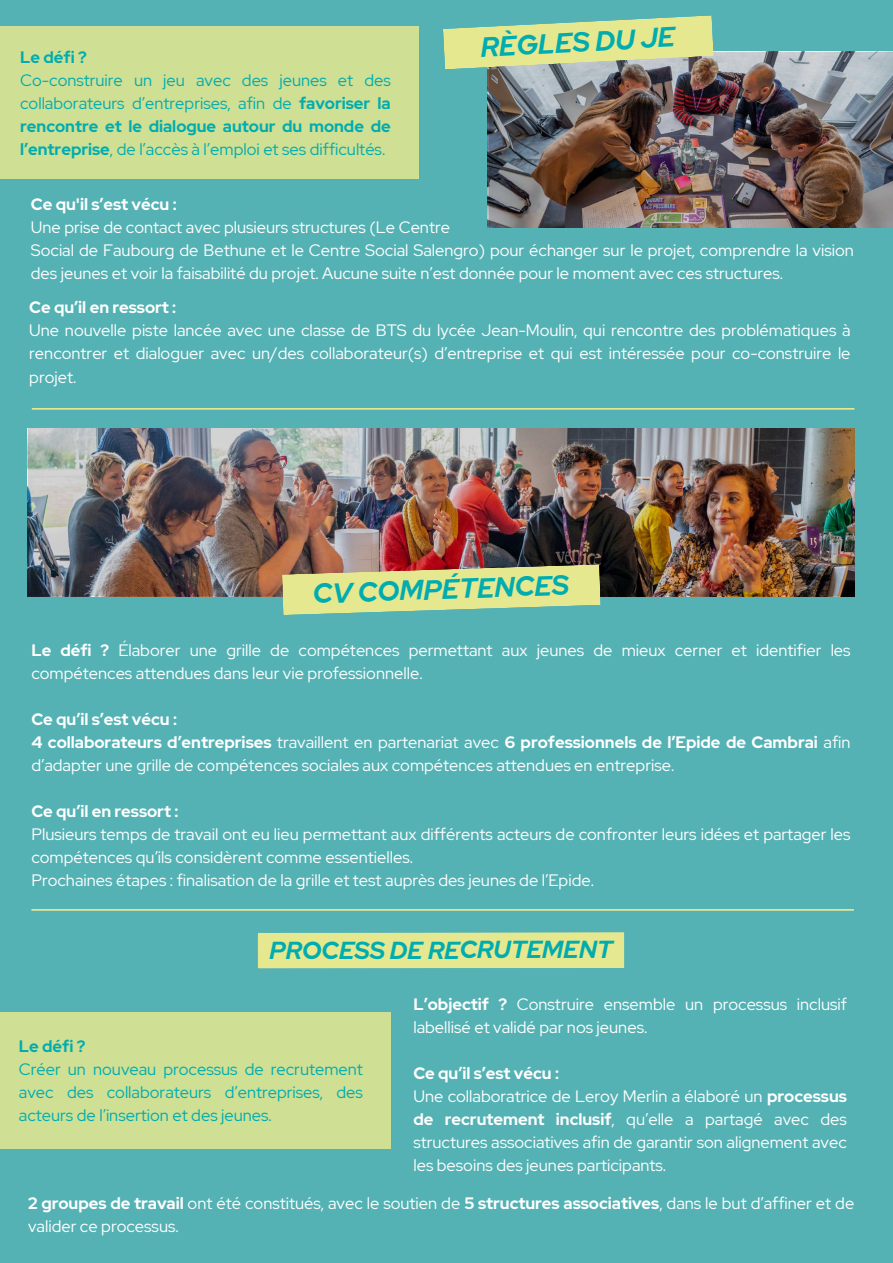
<style>
.page{position:relative;width:893px;height:1263px;background:#55b2b4}
.page>*{position:absolute;margin:0;border:0;box-sizing:border-box;transform-origin:0 0}
.t1{font:italic 700 27.67px "Red Hat Display";color:#00acaf}
.t2{font:italic 700 24.53px "Red Hat Display";color:#00acaf}
.t3{font:16.5px/23.1px "Red Hat Display";color:#fff}
.t4{font:16.5px/23.1px "Red Hat Display";color:#00acaf;text-align:justify}
.t5{font:700 16.5px "Red Hat Display";color:#fff}
.t6{font:700 16.5px "Red Hat Display";color:#00acaf}
.s1{font-weight:700}
</style>
<div class="page">
<div style="left:0;top:27px;width:418px;height:152px;background:#cfdf94"></div>
<img style="left:490px;top:52px;width:403px;height:176px">
<svg style="left:443px;top:15px;width:270px;height:54px;background:#c8d897"></svg>
<img style="left:28px;top:428px;width:826px;height:168px">
<svg style="left:282px;top:564px;width:318px;height:51px;background:#ccd08b"></svg>
<hr style="left:32px;top:408px;width:822px;height:2px;background:#e6e88f">
<div style="left:257px;top:932px;width:367px;height:37px;background:#e6e88f"></div>
<div style="left:0;top:1012px;width:390px;height:137px;background:#cfdf94"></div>
<hr style="left:31px;top:909px;width:823px;height:2px;background:#e6e88f">
<p class="t6" style="left:20px;top:46px;width:68px">Le défi ?</p>
<p class="t4" style="left:20px;top:68px;width:372px">Co-construire un jeu avec des jeunes et des collaborateurs d’entreprises, afin de <span class="s1">favoriser la rencontre et le dialogue autour du monde de l’entreprise</span>, de l’accès à l’emploi et ses difficultés.</p>
<h1 class="t1" style="left:480px;top:29px;width:196px;rotate:-3deg">RÈGLES DU JE</h1>
<p class="t5" style="left:31px;top:193px;width:147px">Ce qu'il s’est vécu :</p>
<p class="t3" style="left:31px;top:215px;width:824px">Une prise de contact avec plusieurs structures (Le Centre<br>Social de Faubourg de Bethune et le Centre Social Salengro) pour échanger sur le projet, comprendre la vision des jeunes et voir la faisabilité du projet. Aucune suite n’est donnée pour le moment avec ces structures.</p>
<p class="t5" style="left:29px;top:296px;width:148px">Ce qu’il en ressort :</p>
<p class="t3" style="left:29px;top:319px;width:823px;text-align:justify">Une nouvelle piste lancée avec une classe de BTS du lycée Jean-Moulin, qui rencontre des problématiques à rencontrer et dialoguer avec un/des collaborateur(s) d’entreprise et qui est intéressée pour co-construire le projet.</p>
<h1 class="t1" style="left:312px;top:575px;width:258px;rotate:-2deg">CV COMPÉTENCES</h1>
<p class="t3" style="left:31px;top:638px;width:820px"><span class="s1">Le défi ?</span> Élaborer une grille de compétences permettant aux jeunes de mieux cerner et identifier les compétences attendues dans leur vie professionnelle.</p>
<p class="t3" style="left:31px;top:707px;width:820px"><span class="s1">Ce qu’il s’est vécu :<br>4 collaborateurs d’entreprises</span> travaillent en partenariat avec <span class="s1">6 professionnels de l’Epide de Cambrai</span> afin d’adapter une grille de compétences sociales aux compétences attendues en entreprise.</p>
<p class="t5" style="left:31px;top:800px;width:148px">Ce qu’il en ressort :</p>
<p class="t3" style="left:31px;top:823px;width:820px">Plusieurs temps de travail ont eu lieu permettant aux différents acteurs de confronter leurs idées et partager les compétences qu’ils considèrent comme essentielles.<br>Prochaines étapes : finalisation de la grille et test auprès des jeunes de l’Epide.</p>
<h2 class="t2" style="left:269px;top:933px;width:345px">PROCESS DE RECRUTEMENT</h2>
<p class="t3" style="left:413px;top:992px;width:435px"><span class="s1">L’objectif ?</span> Construire ensemble un processus inclusif labellisé et validé par nos jeunes.</p>
<p class="t3" style="left:413px;top:1061px;width:435px"><span class="s1">Ce qu’il s’est vécu :<br></span>Une collaboratrice de Leroy Merlin a élaboré un <span class="s1">processus de recrutement inclusif</span>, qu’elle a partagé avec des structures associatives afin de garantir son alignement avec les besoins des jeunes participants.</p>
<p class="t6" style="left:19px;top:1035px;width:68px">Le défi ?</p>
<p class="t4" style="left:19px;top:1057px;width:345px">Créer un nouveau processus de recrutement avec des collaborateurs d’entreprises, des acteurs de l’insertion et des jeunes.</p>
<p class="t3" style="left:28px;top:1191px;width:827px"><span class="s1">2 groupes de travail</span> ont été constitués, avec le soutien de <span class="s1">5 structures associatives</span>, dans le but d’affiner et de valider ce processus.</p>
</div>
